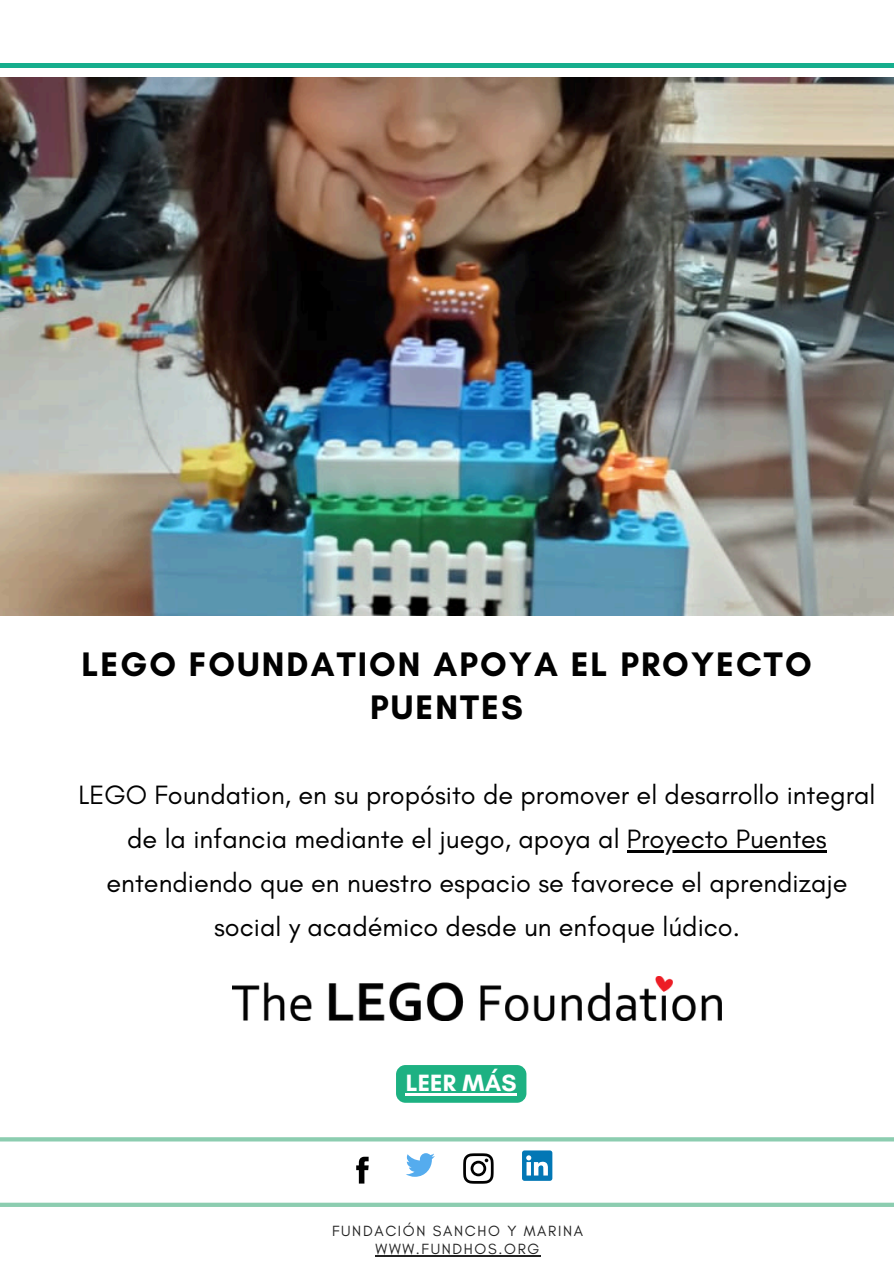
<style>
.page{position:relative;width:894px;height:1264px;background:#fff}
.page>*{position:absolute;margin:0;border:0;box-sizing:border-box;transform-origin:0 0}
.t1{font:700 34.65px/42.8px "Glacial Indifference";letter-spacing:.06em;color:#010101;text-align:center}
.t2{font:27px/43.8px "Glacial Indifference";color:#010101;text-align:center}
.t3{font:700 24px "Glacial Indifference";letter-spacing:.01em;color:#fff}
.t4{font:15px "Glacial Indifference";letter-spacing:.11em;color:#222}
</style>
<div class="page">
<div style="left:0;top:63px;width:893px;height:5px;background:#16ae8d"></div>
<img style="left:0;top:78px;width:893px;height:537px">
<svg style="left:0;top:1137px;width:893px;height:69px"></svg>
<svg style="left:356px;top:1156px;width:12px;height:27px"></svg>
<svg style="left:405px;top:1153px;width:30px;height:23px"></svg>
<svg style="left:463px;top:1153px;width:30px;height:30px"></svg>
<svg style="left:522px;top:1150px;width:30px;height:30px"></svg>
<img style="left:232px;top:976px;width:489px;height:44px">
<hr style="left:626px;top:850px;width:200px;height:2px;background:#010101">
<div style="left:396px;top:1065px;width:130px;height:37px;background:#1db182;border-radius:9px"></div>
<hr style="left:405px;top:1093px;width:112px;height:2px;background:#fff">
<hr style="left:375px;top:1254px;width:166px;height:2px;background:#222">
<p class="t1" style="left:81px;top:642px;width:731px">LEGO FOUNDATION APOYA EL PROYECTO<br>PUENTES</p>
<h2 class="t2" style="left:78px;top:773px;width:798px">LEGO Foundation, en su propósito de promover el desarrollo integral de la infancia mediante el juego, apoya al Proyecto Puentes</h2>
<p class="t2" style="left:107px;top:860px;width:742px">entendiendo que en nuestro espacio se favorece el aprendizaje social y académico desde un enfoque lúdico.</p>
<h3 class="t3" style="left:405px;top:1068px;width:112px">LEER MÁS</h3>
<p class="t4" style="left:332px;top:1221px;width:252px">FUNDACIÓN SANCHO Y MARINA</p>
<p class="t4" style="left:375px;top:1239px;width:165px">WWW.FUNDHOS.ORG</p>
</div>
